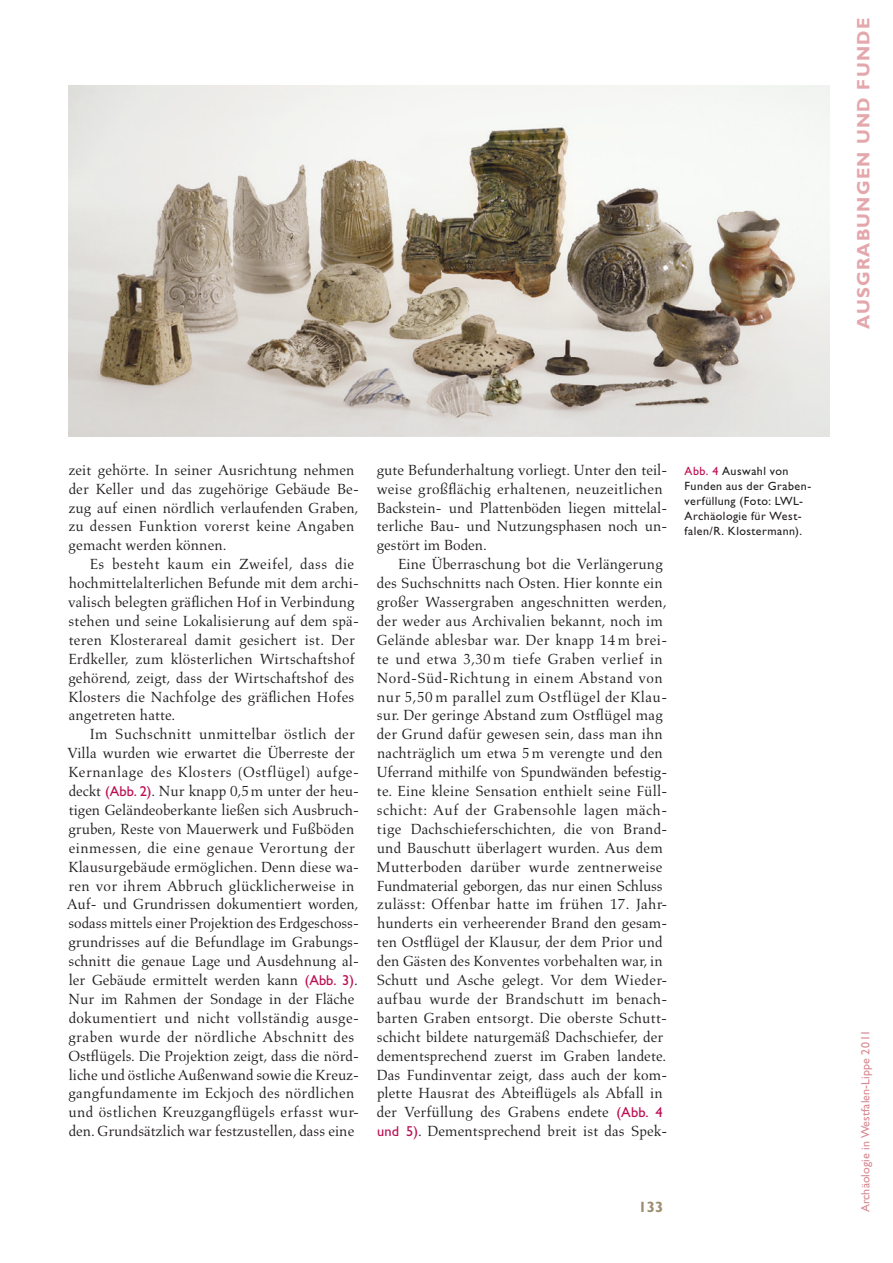
<style>
.page{position:relative;width:893px;height:1263px;background:#fff}
.page>*{position:absolute;margin:0;border:0;box-sizing:border-box;transform-origin:0 0}
.t1{font:18px "Gill Sans Std Bold 2";letter-spacing:.07em;color:#e3a7ac}
.t2{font:15px/18.9px "Aldus LT Std";letter-spacing:.005em;color:#231f20}
.t3{font:15px "Gill Sans Std Bold 16";color:#9c8c6f}
.t4{font:12px/15px "Gill Sans Std 25";letter-spacing:.035em;color:#231f20}
.t5{font:12px "Gill Sans Std 2";letter-spacing:.01em;color:#d88a93}
.s1{font-family:"Gill Sans Std 25";font-size:14.4px;color:#ba0e51}
.s2{color:#ba0e51}
</style>
<div class="page">
<img style="left:68px;top:85px;width:761px;height:352px">
<p class="t1" style="left:853px;top:329px;width:312px;rotate:-90deg">AUSGRABUNGEN UND FUNDE</p>
<p class="t2" style="left:68px;top:460px;width:292px">zeit gehörte. In seiner Ausrichtung nehmen der Keller und das zugehörige Gebäude Be&shy;zug auf einen nördlich verlaufenden Graben, zu dessen Funktion vorerst keine Angaben gemacht werden können.</p>
<p class="t2" style="left:68px;top:555px;width:292px;text-indent:21px">Es besteht kaum ein Zweifel, dass die hochmittelalterlichen Befunde mit dem archi&shy;valisch belegten gräflichen Hof in Verbindung stehen und seine Lokalisierung auf dem spä&shy;teren Klosterareal damit gesichert ist. Der Erdkeller, zum klösterlichen Wirtschaftshof gehörend, zeigt, dass der Wirtschaftshof des Klosters die Nachfolge des gräflichen Hofes angetreten hatte.</p>
<p class="t2" style="left:67px;top:725px;width:294px;text-indent:23px">Im Suchschnitt unmittelbar östlich der Villa wurden wie erwartet die Überreste der Kernanlage des Klosters (Ostflügel) aufge&shy;deckt <span class="s1">(Abb. 2)</span>. Nur knapp 0,5m unter der heu&shy;tigen Geländeoberkante ließen sich Ausbruch&shy;gruben, Reste von Mauerwerk und Fußböden einmessen, die eine genaue Verortung der Klausurgebäude ermöglichen. Denn diese wa&shy;ren vor ihrem Abbruch glücklicherweise in Auf- und Grundrissen dokumentiert worden, sodass mittels einer Projektion des Erdgeschoss&shy;grundrisses auf die Befundlage im Grabungs&shy;schnitt die genaue Lage und Ausdehnung al&shy;ler Gebäude ermittelt werden kann <span class="s1">(Abb. 3)</span>.<br>Nur im Rahmen der Sondage in der Fläche dokumentiert und nicht vollständig ausge&shy;graben wurde der nördliche Abschnitt des Ostflügels. Die Projektion zeigt, dass die nörd&shy;liche und östliche Außenwand sowie die Kreuz&shy;gangfundamente im Eckjoch des nördlichen und östlichen Kreuzgangflügels erfasst wur&shy;den. Grundsätzlich war festzustellen, dass eine</p>
<p class="t2" style="left:377px;top:460px;width:292px">gute Befunderhaltung vorliegt. Unter den teil&shy;weise großflächig erhaltenen, neuzeitlichen Backstein- und Plattenböden liegen mittelal&shy;terliche Bau- und Nutzungsphasen noch un&shy;gestört im Boden.</p>
<p class="t2" style="left:377px;top:555px;width:292px;text-indent:21px">Eine Überraschung bot die Verlängerung des Suchschnitts nach Osten. Hier konnte ein großer Wassergraben angeschnitten werden, der weder aus Archivalien bekannt, noch im Gelände ablesbar war. Der knapp 14 m brei&shy;te und etwa 3,30 m tiefe Graben verlief in Nord-Süd-Richtung in einem Abstand von nur 5,50 m parallel zum Ostflügel der Klau&shy;sur. Der geringe Abstand zum Ostflügel mag der Grund dafür gewesen sein, dass man ihn nachträglich um etwa 5 m verengte und den Uferrand mithilfe von Spundwänden befestig&shy;te. Eine kleine Sensation enthielt seine Füll&shy;schicht: Auf der Grabensohle lagen mäch&shy;tige Dachschieferschichten, die von Brand&shy;und Bauschutt überlagert wurden. Aus dem Mutterboden darüber wurde zentnerweise Fundmaterial geborgen, das nur einen Schluss zulässt: Offenbar hatte im frühen 17. Jahr&shy;hunderts ein verheerender Brand den gesam&shy;ten Ostflügel der Klausur, der dem Prior und den Gästen des Konventes vorbehalten war, in Schutt und Asche gelegt. Vor dem Wieder&shy;aufbau wurde der Brandschutt im benach&shy;barten Graben entsorgt. Die oberste Schutt&shy;schicht bildete naturgemäß Dachschiefer, der dementsprechend zuerst im Graben landete.<br>Das Fundinventar zeigt, dass auch der kom&shy;plette Hausrat des Abteiflügels als Abfall in der Verfüllung des Grabens endete <span class="s1">(Abb. 4 und 5)</span>. Dementsprechend breit ist das Spek-</p>
<p class="t4" style="left:685px;top:463px;width:128px"><span class="s2">Abb. 4</span> Auswahl von<br>Funden aus der Graben&shy;verfüllung (Foto: LWL-<br>Archäologie für West&shy;falen/R. Klostermann).</p>
<p class="t3" style="left:638px;top:1198px;width:26px">133</p>
<p class="t5" style="left:859px;top:1212px;width:184px;rotate:-90deg">Archäologie in Westfalen-Lippe 2011</p>
</div>
